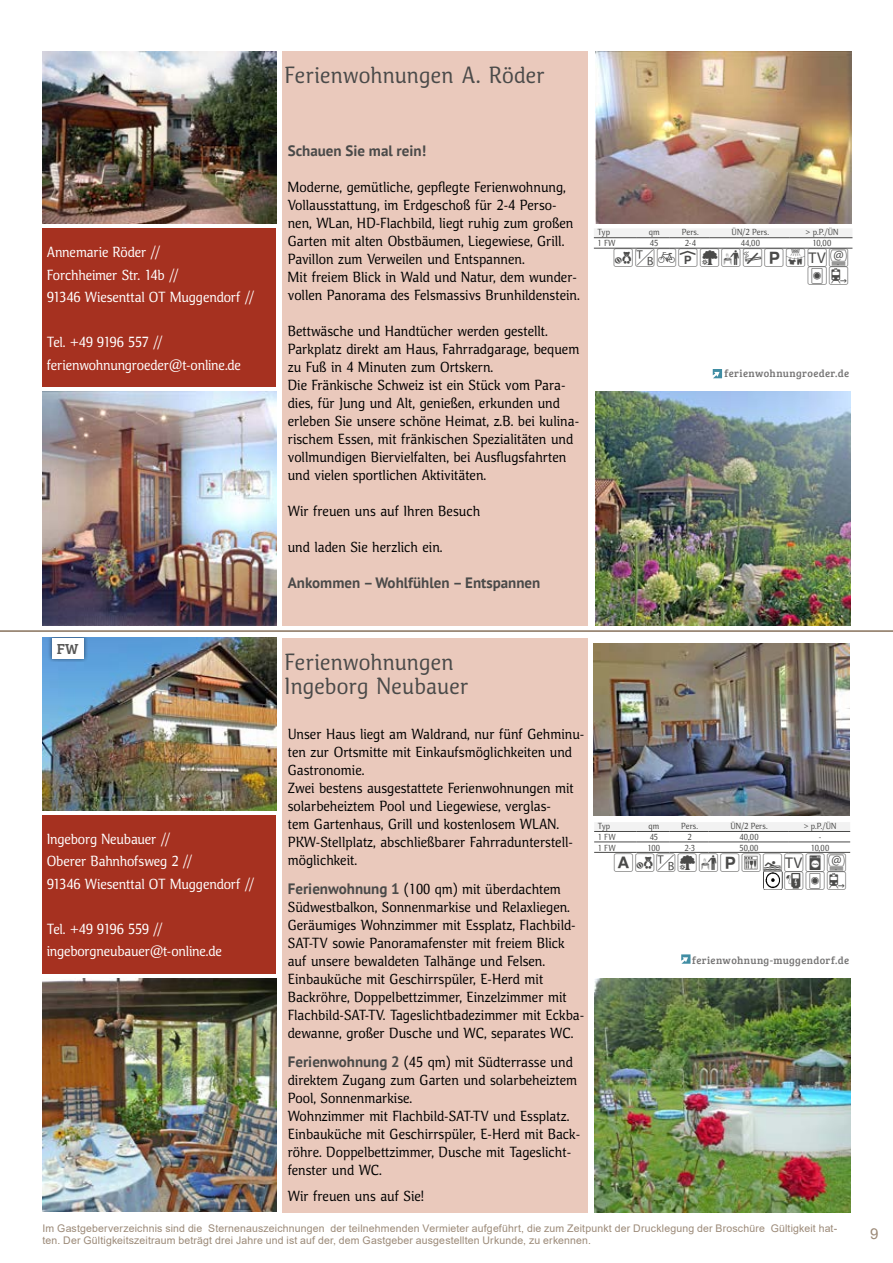
<style>
.page{position:relative;width:893px;height:1263px;background:#fff}
.page>*{position:absolute;margin:0;border:0;box-sizing:border-box;transform-origin:0 0}
.t1{font:300 24px/24px "Calendula";letter-spacing:.01em;color:#4a4a49}
.t2{font:18px/17.9px "Tinpiktogramme";color:#4a4a49;text-align:right}
.t3{font:300 15px/18px "Calendula";color:#000}
.t4{font:300 15px/22.5px "Calendula";letter-spacing:-.01em;color:#fff}
.t5{font:700 15px "PT Sans";color:#4a4a49}
.t6{font:15px "Bree Serif";color:#575756}
.t7{font:15px "Arial";color:#9b8977}
.t8{font:10.5px/12px "Arial";letter-spacing:.015em;color:#9b8977}
.t9{font:10.5px "Bree Serif";letter-spacing:.035em;color:#757474}
.t10{font:300 9px "Calendula";letter-spacing:.005em;color:#4a4a49}
.s1{font-family:"PT Sans";font-weight:700;color:#4a4a49}
</style>
<div class="page">
<svg style="left:713px;top:369px;width:9px;height:9px"></svg>
<img style="left:596px;top:392px;width:254px;height:233px">
<div style="left:282px;top:51px;width:306px;height:574px;background:#eac9bc"></div>
<img style="left:43px;top:392px;width:233px;height:233px">
<img style="left:596px;top:51px;width:255px;height:172px">
<div style="left:43px;top:228px;width:233px;height:159px;background:#a63120"></div>
<hr style="left:0;top:630px;width:893px;height:2px;background:#9b8977">
<div style="left:594px;top:229px;width:258px;height:8px;background:#f2f2f2"></div>
<hr style="left:594px;top:237px;width:43px;height:1px;background:#4a4a49">
<hr style="left:637px;top:237px;width:33px;height:1px;background:#4a4a49">
<hr style="left:670px;top:237px;width:39px;height:1px;background:#4a4a49">
<hr style="left:709px;top:237px;width:81px;height:1px;background:#4a4a49">
<hr style="left:790px;top:237px;width:62px;height:1px;background:#4a4a49">
<hr style="left:594px;top:248px;width:43px;height:1px;background:#4a4a49">
<hr style="left:637px;top:248px;width:33px;height:1px;background:#4a4a49">
<hr style="left:670px;top:248px;width:39px;height:1px;background:#4a4a49">
<hr style="left:709px;top:248px;width:81px;height:1px;background:#4a4a49">
<hr style="left:790px;top:248px;width:62px;height:1px;background:#4a4a49">
<img style="left:595px;top:979px;width:255px;height:233px">
<div style="left:282px;top:638px;width:306px;height:574px;background:#eac9bc"></div>
<img style="left:43px;top:979px;width:233px;height:233px">
<img style="left:594px;top:643px;width:255px;height:172px">
<img style="left:43px;top:638px;width:233px;height:172px">
<div style="left:48px;top:638px;width:40px;height:23px;background:#000;opacity:.5"></div>
<div style="left:52px;top:638px;width:32px;height:21px;background:#fff"></div>
<div style="left:43px;top:815px;width:233px;height:159px;background:#a63120"></div>
<div style="left:594px;top:822px;width:256px;height:9px;background:#f2f2f2"></div>
<hr style="left:594px;top:831px;width:43px;height:1px;background:#4a4a49">
<hr style="left:637px;top:831px;width:32px;height:1px;background:#4a4a49">
<hr style="left:669px;top:831px;width:39px;height:1px;background:#4a4a49">
<hr style="left:708px;top:831px;width:80px;height:1px;background:#4a4a49">
<hr style="left:788px;top:831px;width:62px;height:1px;background:#4a4a49">
<hr style="left:594px;top:842px;width:43px;height:1px;background:#4a4a49">
<hr style="left:637px;top:842px;width:32px;height:1px;background:#4a4a49">
<hr style="left:669px;top:842px;width:39px;height:1px;background:#4a4a49">
<hr style="left:708px;top:842px;width:80px;height:1px;background:#4a4a49">
<hr style="left:788px;top:842px;width:62px;height:1px;background:#4a4a49">
<hr style="left:594px;top:852px;width:43px;height:1px;background:#4a4a49">
<hr style="left:637px;top:852px;width:32px;height:1px;background:#4a4a49">
<hr style="left:669px;top:852px;width:39px;height:1px;background:#4a4a49">
<hr style="left:708px;top:852px;width:80px;height:1px;background:#4a4a49">
<hr style="left:788px;top:852px;width:62px;height:1px;background:#4a4a49">
<img style="left:763px;top:870px;width:20px;height:20px">
<img style="left:43px;top:51px;width:233px;height:172px">
<svg style="left:681px;top:954px;width:9px;height:10px"></svg>
<h1 class="t1" style="left:285px;top:64px;width:262px">Ferienwohnungen A. Röder</h1>
<p class="t4" style="left:47px;top:241px;width:209px">Annemarie Röder //<br>Forchheimer Str. 14b //<br>91346 Wiesenttal OT Muggendorf //</p>
<p class="t4" style="left:47px;top:331px;width:196px">Tel. +49 9196 557 // ferienwohnungroeder@t-online.de</p>
<p class="t6" style="left:57px;top:638px;width:23px">FW</p>
<p class="t4" style="left:47px;top:828px;width:209px">Ingeborg Neubauer //<br>Oberer Bahnhofsweg 2 //<br>91346 Wiesenttal OT Muggendorf //</p>
<p class="t4" style="left:47px;top:918px;width:177px">Tel. +49 9196 559 // ingeborgneubauer@t-online.de</p>
<p class="t5" style="left:288px;top:141px;width:140px">Schauen Sie mal rein!</p>
<p class="t3" style="left:288px;top:178px;width:293px">Moderne, gemütliche, gepflegte Ferienwohnung, Vollausstattung, im Erdgeschoß für 2-4 Perso&shy;nen, WLan, HD-Flachbild, liegt ruhig zum großen Garten mit alten Obstbäumen, Liegewiese, Grill.<br>Pavillon zum Verweilen und Entspannen.<br>Mit freiem Blick in Wald und Natur, dem wunder&shy;vollen Panorama des Felsmassivs Brunhildenstein.</p>
<p class="t3" style="left:288px;top:322px;width:293px">Bettwäsche und Handtücher werden gestellt.<br>Parkplatz direkt am Haus, Fahrradgarage, bequem zu Fuß in 4 Minuten zum Ortskern.<br>Die Fränkische Schweiz ist ein Stück vom Para&shy;dies, für Jung und Alt, genießen, erkunden und erleben Sie unsere schöne Heimat, z.B. bei kulina&shy;rischem Essen, mit fränkischen Spezialitäten und vollmundigen Biervielfalten, bei Ausflugsfahrten und vielen sportlichen Aktivitäten.</p>
<p class="t3" style="left:288px;top:502px;width:194px">Wir freuen uns auf Ihren Besuch</p>
<p class="t3" style="left:288px;top:538px;width:156px">und laden Sie herzlich ein.</p>
<p class="t5" style="left:288px;top:573px;width:254px">Ankommen – Wohlfühlen – Entspannen</p>
<p class="t10" style="left:597px;top:227px;width:14px">Typ</p>
<p class="t10" style="left:649px;top:227px;width:12px">qm</p>
<p class="t10" style="left:682px;top:227px;width:18px">Pers.</p>
<p class="t10" style="left:732px;top:227px;width:39px">ÜN/2 Pers.</p>
<p class="t10" style="left:805px;top:227px;width:34px">&gt; p.P./ÜN</p>
<p class="t10" style="left:597px;top:238px;width:20px">1 FW</p>
<p class="t10" style="left:650px;top:238px;width:10px">45</p>
<p class="t10" style="left:685px;top:238px;width:13px">2-4</p>
<p class="t10" style="left:741px;top:238px;width:21px">44,00</p>
<p class="t10" style="left:813px;top:238px;width:20px">10,00</p>
<p class="t2" style="left:614px;top:249px;width:236px">E Ý - G G C N S И Þ ³<br>T ¹</p>
<p class="t9" style="left:725px;top:366px;width:126px">ferienwohnungroeder.de</p>
<h1 class="t1" style="left:285px;top:650px;width:185px">Ferienwohnungen<br>Ingeborg Neubauer</h1>
<p class="t3" style="left:288px;top:725px;width:298px">Unser Haus liegt am Waldrand, nur fünf Gehminu&shy;ten zur Ortsmitte mit Einkaufsmöglichkeiten und Gastronomie.<br>Zwei bestens ausgestattete Ferienwohnungen mit solarbeheiztem Pool und Liegewiese, verglas-<br>tem Gartenhaus, Grill und kostenlosem WLAN.<br>PKW-Stellplatz, abschließbarer Fahrradunterstell&shy;möglichkeit.</p>
<p class="t3" style="left:288px;top:880px;width:298px"><span class="s1">Ferienwohnung 1</span> (100 qm) mit überdachtem Südwestbalkon, Sonnenmarkise und Relaxliegen.<br>Geräumiges Wohnzimmer mit Essplatz, Flachbild-SAT-TV sowie Panoramafenster mit freiem Blick auf unsere bewaldeten Talhänge und Felsen.<br>Einbauküche mit Geschirrspüler, E-Herd mit Backröhre, Doppelbettzimmer, Einzelzimmer mit Flachbild-SAT-TV. Tageslichtbadezimmer mit Eckba&shy;dewanne, großer Dusche und WC, separates WC.</p>
<p class="t3" style="left:288px;top:1053px;width:294px"><span class="s1">Ferienwohnung 2</span> (45 qm) mit Südterrasse und direktem Zugang zum Garten und solarbeheiztem Pool, Sonnenmarkise.<br>Wohnzimmer mit Flachbild-SAT-TV und Essplatz.<br>Einbauküche mit Geschirrspüler, E-Herd mit Back&shy;röhre. Doppelbettzimmer, Dusche mit Tageslicht&shy;fenster und WC.</p>
<p class="t3" style="left:288px;top:1187px;width:138px">Wir freuen uns auf Sie!</p>
<p class="t10" style="left:598px;top:820px;width:14px">Typ</p>
<p class="t10" style="left:648px;top:820px;width:12px">qm</p>
<p class="t10" style="left:681px;top:820px;width:18px">Pers.</p>
<p class="t10" style="left:731px;top:820px;width:39px">ÜN/2 Pers.</p>
<p class="t10" style="left:804px;top:820px;width:34px">&gt; p.P./ÜN</p>
<p class="t10" style="left:598px;top:832px;width:20px">1 FW</p>
<p class="t10" style="left:650px;top:832px;width:10px">45</p>
<p class="t10" style="left:687px;top:832px;width:6px">2</p>
<p class="t10" style="left:740px;top:832px;width:21px">40,00</p>
<p class="t10" style="left:819px;top:832px;width:4px">-</p>
<p class="t10" style="left:598px;top:842px;width:20px">1 FW</p>
<p class="t10" style="left:648px;top:842px;width:14px">100</p>
<p class="t10" style="left:684px;top:842px;width:12px">2-3</p>
<p class="t10" style="left:740px;top:842px;width:20px">50,00</p>
<p class="t10" style="left:811px;top:842px;width:20px">10,00</p>
<p class="t2" style="left:614px;top:853px;width:233px">Å E Ý G C S Ĺ Π Þ W ³<br>Ą T ¹</p>
<p class="t9" style="left:692px;top:952px;width:159px">ferienwohnung-muggendorf.de</p>
<p class="t8" style="left:43px;top:1222px;width:796px">Im Gastgeberverzeichnis sind die Sternenauszeichnungen der teilnehmenden Vermieter aufgeführt, die zum Zeitpunkt der Drucklegung der Broschüre Gültigkeit hat&shy;ten. Der Gültigkeitszeitraum beträgt drei Jahre und ist auf der, dem Gastgeber ausgestellten Urkunde, zu erkennen.</p>
<p class="t7" style="left:870px;top:1223px;width:10px">9</p>
</div>
